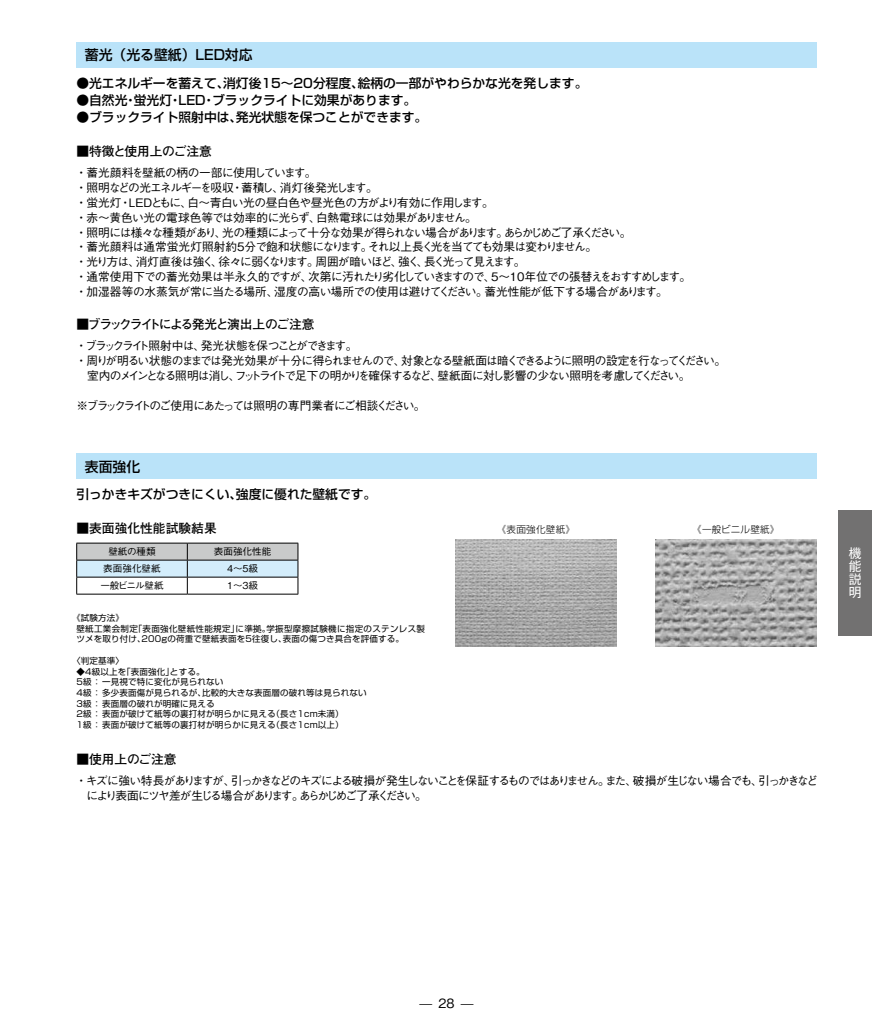
<style>
.page{position:relative;width:872px;height:1020px;background:#fff}
.page>*{position:absolute;margin:0;border:0;box-sizing:border-box;transform-origin:0 0}
.t1{font:500 13.8px "Shin Go Pro";color:#000}
.t2{font:500 12.75px "Shin Go Pro";color:#000}
.t3{font:700 12.75px "Futo Go B101 Pro";letter-spacing:-.01em;color:#000}
.t4{font:700 12.75px "Futo Go B101 Pro";letter-spacing:-.12em;color:#000}
.t5{font:12.75px/12.8px "Axis Std";color:#fff;text-align:justify}
.t6{font:500 12.75px "Gothic BBB Pro";color:#000}
.t7{font:500 11.7px/14.9px "Gothic BBB Pro";letter-spacing:-.07em;color:#000}
.t8{font:500 11.7px/14.9px "Gothic BBB Pro";letter-spacing:-.135em;color:#000}
.t9{font:500 11.7px "Gothic BBB Pro";letter-spacing:-.13em;color:#000}
.t10{font:500 11.7px "Gothic BBB Pro";letter-spacing:-.115em;color:#000}
.t11{font:500 9.6px "Gothic BBB Pro";color:#000}
.t12{font:300 9.6px "Shin Go Pro";letter-spacing:.025em;color:#000}
.t13{font:500 9.6px "Gothic BBB Pro";letter-spacing:-.065em;color:#000}
.t14{font:8.55px/10.6px "Shin Go Pro";letter-spacing:.02em;color:#000}
</style>
<div class="page">
<div style="left:76px;top:42px;width:740px;height:26px;background:#bae3f9"></div>
<div style="left:76px;top:454px;width:740px;height:25px;background:#bae3f9"></div>
<svg style="left:76px;top:543px;width:222px;height:51px"></svg>
<hr style="left:76px;top:594px;width:111px;height:1px;background:#000">
<hr style="left:187px;top:594px;width:111px;height:1px;background:#000">
<img style="left:455px;top:540px;width:161px;height:106px">
<img style="left:655px;top:540px;width:161px;height:106px">
<div style="left:837px;top:510px;width:34px;height:125px;background:#727171"></div>
<p class="t1" style="left:85px;top:44px;width:169px">蓄光（光る壁紙）LED対応</p>
<p class="t2" style="left:76px;top:72px;width:512px">●光エネルギーを蓄えて、消灯後15～20分程度、絵柄の一部がやわらかな光を発します。</p>
<p class="t2" style="left:76px;top:89px;width:341px">●自然光・蛍光灯・LED・ブラックライトに効果があります。</p>
<p class="t2" style="left:76px;top:106px;width:352px">●ブラックライト照射中は、発光状態を保つことができます。</p>
<p class="t3" style="left:76px;top:141px;width:137px">■特徴と使用上のご注意</p>
<p class="t7" style="left:76px;top:164px;width:617px">・蓄光顔料を壁紙の柄の一部に使用しています。<br>・照明などの光エネルギーを吸収・蓄積し、消灯後発光します。<br>・蛍光灯・LEDともに、白～青白い光の昼白色や昼光色の方がより有効に作用します。<br>・赤～黄色い光の電球色等では効率的に光らず、白熱電球には効果がありません。<br>・照明には様々な種類があり、光の種類によって十分な効果が得られない場合があります。あらかじめご了承ください。<br>・蓄光顔料は通常蛍光灯照射約5分で飽和状態になります。それ以上長く光を当てても効果は変わりません。<br>・光り方は、消灯直後は強く、徐々に弱くなります。周囲が暗いほど、強く、長く光って見えます。<br>・通常使用下での蓄光効果は半永久的ですが、次第に汚れたり劣化していきますので、5～ 10年位での張替えをおすすめします。・加湿器等の水蒸気が常に当たる場所、湿度の高い場所での使用は避けてください。蓄光性能が低下する場合があります。</p>
<p class="t4" style="left:76px;top:314px;width:240px">■ブラックライトによる発光と演出上のご注意</p>
<p class="t9" style="left:76px;top:336px;width:283px">・ブラックライト照射中は、発光状態を保つことができます。</p>
<p class="t10" style="left:76px;top:351px;width:652px">・周りが明るい状態のままでは発光効果が十分に得られませんので、対象となる壁紙面は暗くできるように照明の設定を行なってください。</p>
<p class="t9" style="left:87px;top:366px;width:605px">室内のメインとなる照明は消し、フットライトで足下の明かりを確保するなど、壁紙面に対し影響の少ない照明を考慮してください。</p>
<p class="t8" style="left:76px;top:396px;width:351px">※ブラックライトのご使用にあたっては照明の専門業者にご相談ください。</p>
<p class="t1" style="left:85px;top:455px;width:57px">表面強化</p>
<p class="t2" style="left:76px;top:484px;width:301px">引っかきキズがつきにくい、強度に優れた壁紙です。</p>
<p class="t3" style="left:76px;top:518px;width:142px">■表面強化性能試験結果</p>
<p class="t12" style="left:496px;top:522px;width:80px">《表面強化壁紙》</p>
<p class="t12" style="left:692px;top:522px;width:89px">《一般ビニル壁紙》</p>
<p class="t11" style="left:108px;top:544px;width:49px">壁紙の種類</p>
<p class="t11" style="left:214px;top:544px;width:59px">表面強化性能</p>
<p class="t11" style="left:103px;top:561px;width:59px">表面強化壁紙</p>
<p class="t11" style="left:227px;top:561px;width:32px">4〜5級</p>
<p class="t13" style="left:100px;top:578px;width:65px">一般ビニル壁紙</p>
<p class="t11" style="left:227px;top:578px;width:32px">1〜3級</p>
<p class="t14" style="left:76px;top:612px;width:350px;text-indent:-4px">《試験方法》<br>壁紙工業会制定「表面強化壁紙性能規定」に準拠。学振型摩擦試験機に指定のステンレス製ツメを取り付け、200gの荷重で壁紙表面を5往復し、表面の傷つき具合を評価する。</p>
<p class="t14" style="left:72px;top:654px;width:53px">〈判定基準〉</p>
<p class="t14" style="left:76px;top:665px;width:292px">◆4級以上を「表面強化」とする。<br>5級 ： 一見視で特に変化が見られない<br>4級 ： 多少表面傷が見られるが、比較的大きな表面層の破れ等は見られない<br>3級 ： 表面層の破れが明確に見える<br>2級 ： 表面が破けて紙等の裏打材が明らかに見える（長さ1cm未満）<br>1級 ： 表面が破けて紙等の裏打材が明らかに見える（長さ1cm以上）</p>
<p class="t3" style="left:76px;top:749px;width:102px">■使用上のご注意</p>
<p class="t8" style="left:86px;top:772px;width:733px;text-indent:-11px">・キズに強い特長がありますが、引っかきなどのキズによる破損が発生しないことを保証するものではありません。また、破損が生じない場合でも、引っかきなどにより表面にツヤ差が生じる場合があります。あらかじめご了承ください。</p>
<p class="t5" style="left:848px;top:546px;width:14px">機能説明</p>
<p class="t6" style="left:419px;top:993px;width:55px">— 28 —</p>
</div>
